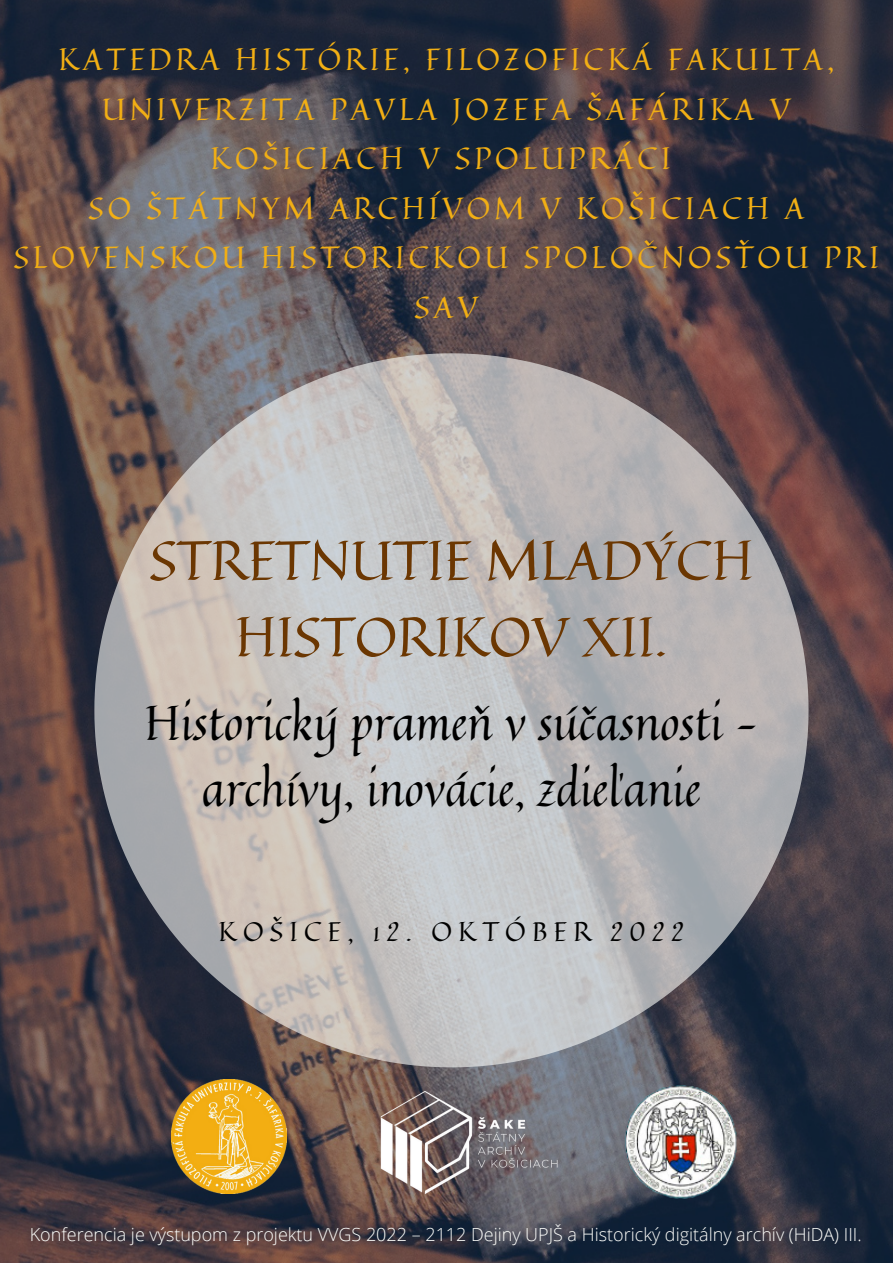
<style>
.page{position:relative;width:893px;height:1264px;background:#fff}
.page>*{position:absolute;margin:0;border:0;box-sizing:border-box;transform-origin:0 0}
.t1{font:54.9px/76.5px "Quintessential";color:#6b3702;text-align:center}
.t2{font:47.7px/66.3px "Quintessential";color:#000;text-align:center}
.t3{font:30.45px/49.5px "Quintessential";letter-spacing:.13em;color:#f2af14;text-align:center}
.t4{font:26.7px "Quintessential";letter-spacing:.23em;color:#000}
.t5{font:300 18px "Open Sans";color:#fcfdfa}
</style>
<div class="page">
<img style="left:0;top:0;width:892px;height:1262px">
<svg style="left:94px;top:353px;width:714px;height:714px;background:#a7a3a4"></svg>
<img style="left:172px;top:1079px;width:114px;height:114px">
<img style="left:617px;top:1084px;width:123px;height:115px">
<img style="left:369px;top:1079px;width:199px;height:126px">
<p class="t3" style="left:14px;top:34px;width:866px">KATEDRA HISTÓRIE, FILOZOFICKÁ FAKULTA,<br>UNIVERZITA PAVLA JOZEFA ŠAFÁRIKA V<br>KOŠICIACH V SPOLUPRÁCI<br>SO ŠTÁTNYM ARCHÍVOM V KOŠICIACH A<br>SLOVENSKOU HISTORICKOU SPOLOČNOSŤOU PRI<br>SAV</p>
<h1 class="t1" style="left:149px;top:521px;width:605px">STRETNUTIE MLADÝCH<br>HISTORIKOV XII.</h1>
<h2 class="t2" style="left:144px;top:688px;width:615px">Historický prameň v súčasnosti – archívy, inovácie, zdieľanie</h2>
<p class="t4" style="left:218px;top:910px;width:467px">KOŠICE, 12. OKTÓBER 2022</p>
<p class="t5" style="left:30px;top:1221px;width:833px">Konferencia je výstupom z projektu VVGS 2022 – 2112 Dejiny UPJŠ a Historický digitálny archív (HiDA) III.</p>
</div>
